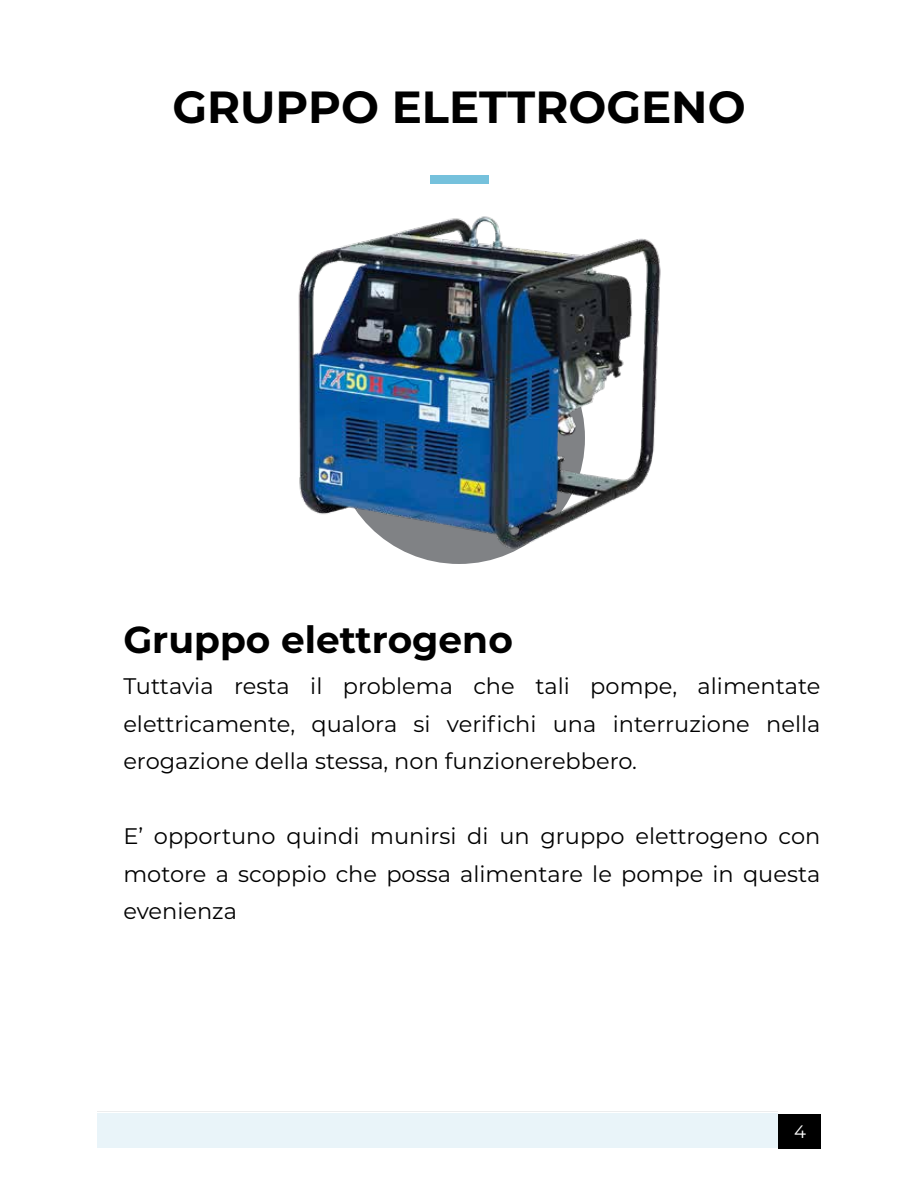
<style>
.page{position:relative;width:918px;height:1188px;background:#fff}
.page>*{position:absolute;margin:0;border:0;box-sizing:border-box;transform-origin:0 0}
.t1{font:700 45px "Montserrat";color:#000}
.t2{font:700 37.5px "Montserrat";color:#000}
.t3{font:22.5px/37.5px "Montserrat";color:#000;text-align:justify}
.t4{font:18px "Montserrat";color:#fff}
</style>
<div class="page">
<div style="left:98px;top:1114px;width:680px;height:34px;background:#e9f4f9"></div>
<div style="left:778px;top:1114px;width:42px;height:34px;background:#000"></div>
<hr style="left:98px;top:1111px;width:680px;height:1px;background:#ecedee">
<img style="left:298px;top:216px;width:363px;height:348px">
<div style="left:430px;top:176px;width:58px;height:8px;background:#75c1dc"></div>
<h1 class="t1" style="left:172px;top:74px;width:575px">GRUPPO ELETTROGENO</h1>
<h2 class="t2" style="left:123px;top:612px;width:391px">Gruppo elettrogeno</h2>
<p class="t3" style="left:123px;top:667px;width:699px">Tuttavia resta il problema che tali pompe, alimentate elettricamente, qualora si verifichi una interruzione nella erogazione della stessa, non funzionerebbero.</p>
<p class="t3" style="left:123px;top:817px;width:699px">E’ opportuno quindi munirsi di un gruppo elettrogeno con motore a scoppio che possa alimentare le pompe in questa evenienza</p>
<p class="t4" style="left:794px;top:1119px;width:13px">4</p>
</div>
